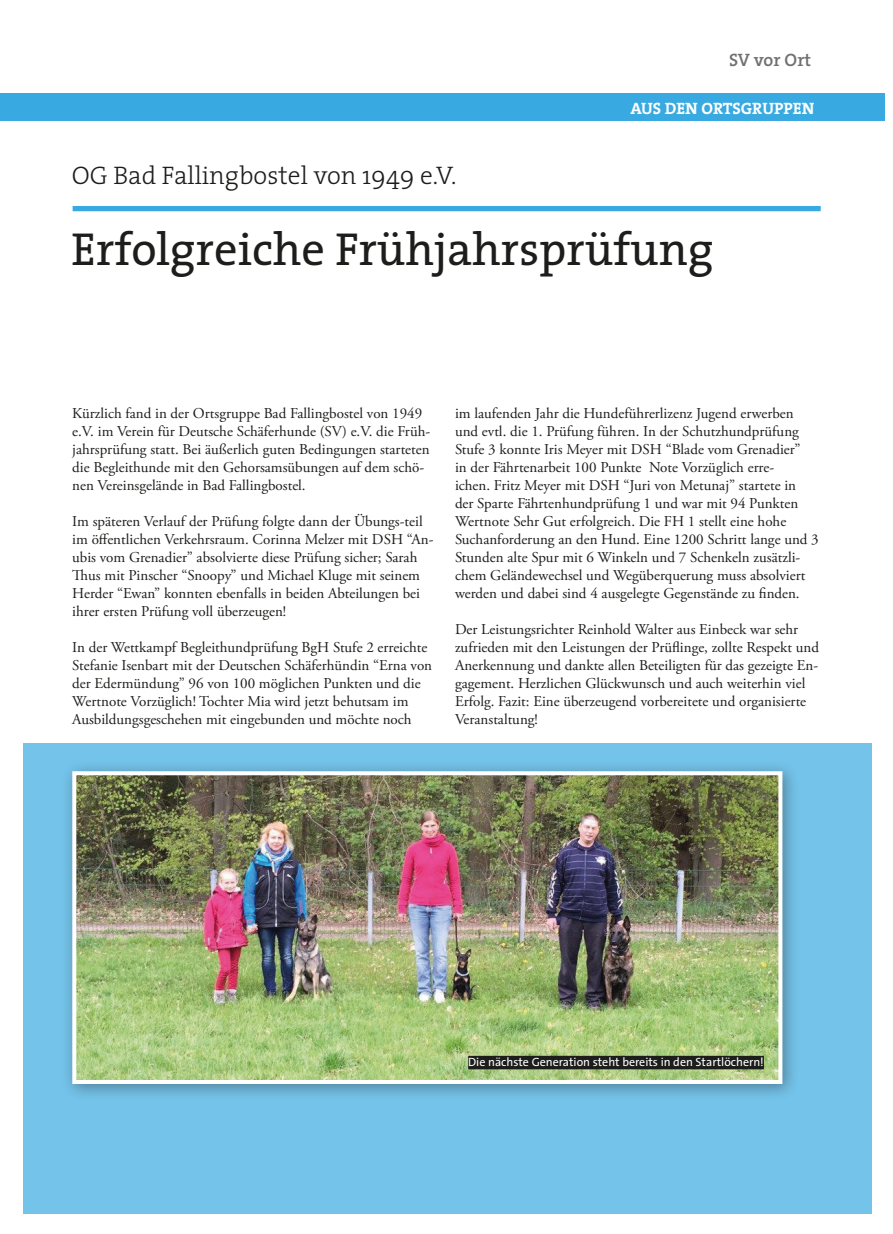
<style>
.page{position:relative;width:893px;height:1234px;background:#fff}
.page>*{position:absolute;margin:0;border:0;box-sizing:border-box;transform-origin:0 0}
._06_OG_Headline{font:46.5px "The Serif";color:#1d1d1b}
._06_OG_Subhead{font:300 25.5px "The Serif";color:#1d1d1b}
.Rubrik_re{font:600 18px "The Serif";color:#70706f}
.t1{font:700 16.5px "The Serif";color:#fff}
._04_Fließtext_Garamo{font:15px/18px "Adobe Garamond Pro";color:#1d1d1b}
._04_BU_8pt_Klinke{font:12px "The Sans";color:#fff}
</style>
<div class="page">
<div style="left:23px;top:742px;width:849px;height:471px;background:#74c3ea"></div>
<div style="left:0;top:94px;width:34px;height:27px;background:#38aae1"></div>
<div style="left:21px;top:94px;width:863px;height:27px;background:#38aae1"></div>
<div style="left:73px;top:206px;width:748px;height:5px;background:#38aae1"></div>
<div style="left:61px;top:759px;width:739px;height:341px;background:#1d1d1b;opacity:.4"></div>
<img style="left:70px;top:769px;width:714px;height:316px">
<div style="left:468px;top:1055px;width:296px;height:14px;background:#1d1d1b"></div>
<p class="_06_OG_Subhead" style="left:72px;top:159px;width:386px">OG Bad Fallingbostel von 1949 e.V.</p>
<p class="Rubrik_re" style="left:729px;top:48px;width:84px">SV vor Ort</p>
<p class="t1" style="left:630px;top:97px;width:185px">AUS DEN ORTSGRUPPEN</p>
<p class="_06_OG_Headline" style="left:72px;top:220px;width:644px">Erfolgreiche Frühjahrsprüfung</p>
<p class="_04_Fließtext_Garamo" style="left:72px;top:404px;width:359px">Kürzlich fand in der Ortsgruppe Bad Fallingbostel von 1949 e.V. im Verein für Deutsche Schäferhunde (SV) e.V. die Früh&shy;jahrsprüfung statt. Bei äußerlich guten Bedingungen starteten die Begleithunde mit den Gehorsamsübungen auf dem schö&shy;nen Vereinsgelände in Bad Fallingbostel.</p>
<p class="_04_Fließtext_Garamo" style="left:72px;top:512px;width:363px">Im späteren Verlauf der Prüfung folgte dann der Übungs-teil im öffentlichen Verkehrsraum. Corinna Melzer mit DSH “An&shy;ubis vom Grenadier” absolvierte diese Prüfung sicher; Sarah Thus mit Pinscher “Snoopy” und Michael Kluge mit seinem Herder “Ewan” konnten ebenfalls in beiden Abteilungen bei ihrer ersten Prüfung voll überzeugen!</p>
<p class="_04_Fließtext_Garamo" style="left:72px;top:638px;width:361px">In der Wettkampf Begleithundprüfung BgH Stufe 2 erreichte Stefanie Isenbart mit der Deutschen Schäferhündin “Erna von der Edermündung” 96 von 100 möglichen Punkten und die Wertnote Vorzüglich! Tochter Mia wird jetzt behutsam im Ausbildungsgeschehen mit eingebunden und möchte noch</p>
<p class="_04_Fließtext_Garamo" style="left:455px;top:404px;width:365px">im laufenden Jahr die Hundeführerlizenz Jugend erwerben und evtl. die 1. Prüfung führen. In der Schutzhundprüfung Stufe 3 konnte Iris Meyer mit DSH “Blade vom Grenadier”<br>in der Fährtenarbeit 100 Punkte Note Vorzüglich erre-<br>ichen. Fritz Meyer mit DSH “Juri von Metunaj” startete in<br>der Sparte Fährtenhundprüfung 1 und war mit 94 Punkten Wertnote Sehr Gut erfolgreich. Die FH 1 stellt eine hohe Suchanforderung an den Hund. Eine 1200 Schritt lange und 3<br>Stunden alte Spur mit 6 Winkeln und 7 Schenkeln zusätzli&shy;chem Geländewechsel und Wegüberquerung muss absolviert werden und dabei sind 4 ausgelegte Gegenstände zu finden.</p>
<p class="_04_Fließtext_Garamo" style="left:455px;top:620px;width:365px">Der Leistungsrichter Reinhold Walter aus Einbeck war sehr zufrieden mit den Leistungen der Prüflinge, zollte Respekt und Anerkennung und dankte allen Beteiligten für das gezeigte En&shy;gagement. Herzlichen Glückwunsch und auch weiterhin viel Erfolg. Fazit: Eine überzeugend vorbereitete und organisierte Veranstaltung!</p>
<p class="_04_BU_8pt_Klinke" style="left:468px;top:1054px;width:297px">Die nächste Generation steht bereits in den Startlöchern!</p>
</div>
